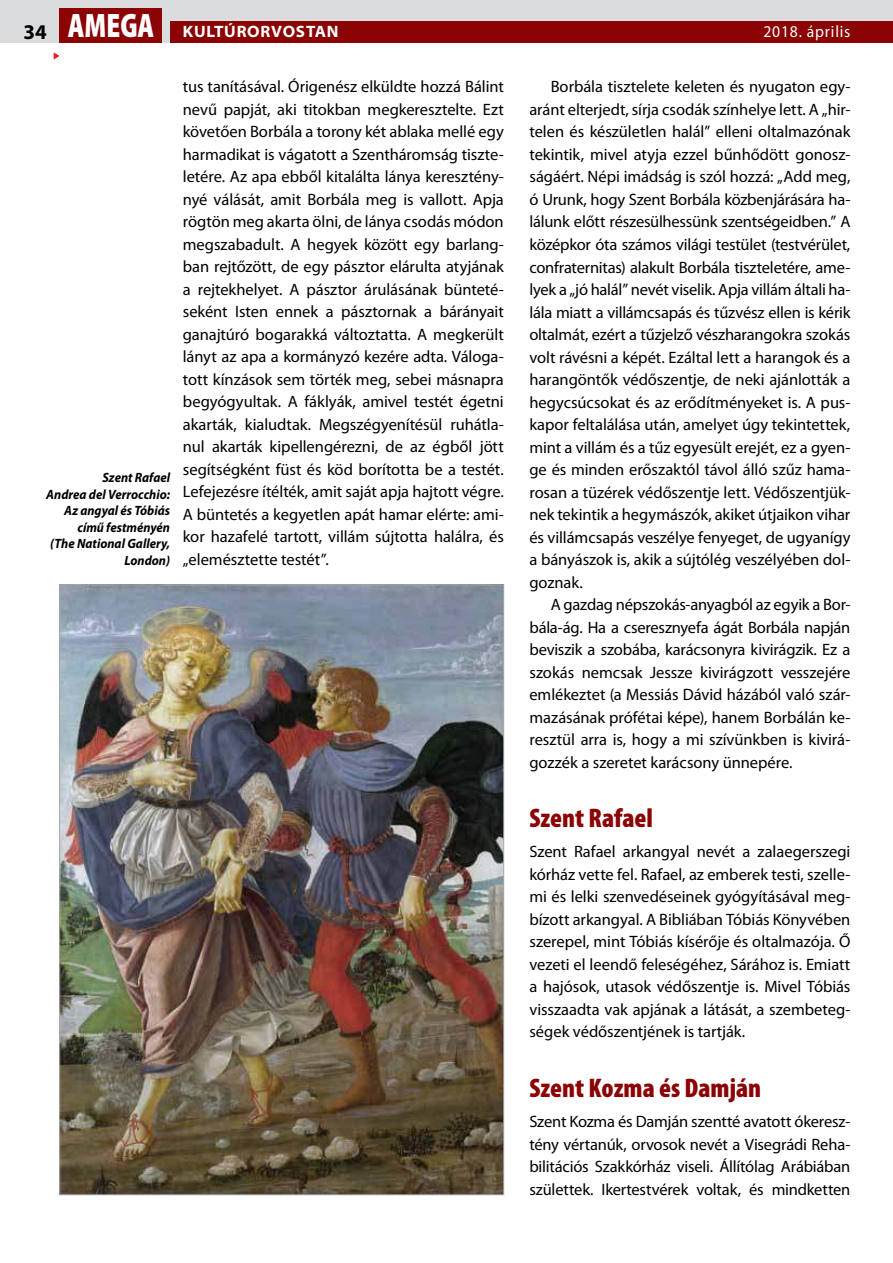
<style>
.page{position:relative;width:893px;height:1263px;background:#fff}
.page>*{position:absolute;margin:0;border:0;box-sizing:border-box;transform-origin:0 0}
.t1{font:900 condensed 27px "Myriad Pro";color:#8b0304}
.t2{font:16.5px/22.5px "Myriad Pro";letter-spacing:-.005em;color:#000;text-align:justify}
.t3{font:700 semi-expanded 16.5px "Myriad Pro";letter-spacing:.05em;color:#fff;scale:.95 1}
.t4{font:16.5px "Myriad Pro";letter-spacing:.05em;color:#fff;scale:.95 1}
.t5{font:italic 700 13.5px/16.5px "Myriad Pro";color:#000;text-align:right;scale:.94 1}
.s1{font-stretch:normal;font-size:21px;color:#000}
.s2{font-weight:900;font-stretch:semi-condensed;font-size:34.05px}
</style>
<div class="page">
<svg style="left:54px;top:52px;width:6px;height:8px"></svg>
<div style="left:0;top:0;width:893px;height:43px;background:#dbdcde"></div>
<div style="left:60px;top:9px;width:102px;height:34px;background:#8b0304"></div>
<div style="left:170px;top:21px;width:723px;height:22px;background:#8b0304"></div>
<img style="left:62px;top:587px;width:440px;height:606px">
<p class="t3" style="left:23px;top:22px;width:333px"><span class="s1">34</span> <span class="s2">AMEGA</span> KULTÚRORVOSTAN</p>
<p class="t4" style="left:763px;top:24px;width:93px">2018. április</p>
<p class="t5" style="left:46px;top:471px;width:133px">Szent Rafael<br>Andrea del Verrocchio:<br>Az angyal és Tóbiás című festményén<br>(The National Gallery,<br>London)</p>
<p class="t2" style="left:183px;top:76px;width:323px">tus tanításával. Órigenész elküldte hozzá Bálint nevű papját, aki titokban megkeresztelte. Ezt követően Borbála a torony két ablaka mellé egy harmadikat is vágatott a Szentháromság tiszte&shy;letére. Az apa ebből kitalálta lánya keresztény&shy;nyé válását, amit Borbála meg is vallott. Apja rögtön meg akarta ölni, de lánya csodás módon megszabadult. A hegyek között egy barlang&shy;ban rejtőzött, de egy pásztor elárulta atyjának a rejtekhelyet. A pásztor árulásának bünteté&shy;seként Isten ennek a pásztornak a bárányait ganajtúró bogarakká változtatta. A megkerült lányt az apa a kormányzó kezére adta. Váloga&shy;tott kínzások sem törték meg, sebei másnapra begyógyultak. A fáklyák, amivel testét égetni akarták, kialudtak. Megszégyenítésül ruhátla&shy;nul akarták kipellengérezni, de az égből jött segítségként füst és köd borította be a testét.<br>Lefejezésre ítélték, amit saját apja hajtott végre.<br>A büntetés a kegyetlen apát hamar elérte: ami&shy;kor hazafelé tartott, villám sújtotta halálra, és „elemésztette testét”.</p>
<p class="t2" style="left:529px;top:76px;width:323px;text-indent:21px">Borbála tisztelete keleten és nyugaton egy&shy;aránt elterjedt, sírja csodák színhelye lett. A „hir&shy;telen és készületlen halál” elleni oltalmazónak tekintik, mivel atyja ezzel bűnhődött gonosz&shy;ságáért. Népi imádság is szól hozzá: „Add meg, ó Urunk, hogy Szent Borbála közbenjárására ha&shy;lálunk előtt részesülhessünk szentségeidben.” A középkor óta számos világi testület (testvérület, confraternitas) alakult Borbála tiszteletére, ame&shy;lyek a „jó halál” nevét viselik. Apja villám általi ha&shy;lála miatt a villámcsapás és tűzvész ellen is kérik oltalmát, ezért a tűzjelző vészharangokra szokás volt rávésni a képét. Ezáltal lett a harangok és a harangöntők védőszentje, de neki ajánlották a hegycsúcsokat és az erődítményeket is. A pus&shy;kapor feltalálása után, amelyet úgy tekintettek, mint a villám és a tűz egyesült erejét, ez a gyen&shy;ge és minden erőszaktól távol álló szűz hama&shy;rosan a tüzérek védőszentje lett. Védőszentjük&shy;nek tekintik a hegymászók, akiket útjaikon vihar és villámcsapás veszélye fenyeget, de ugyanígy a bányászok is, akik a sújtólég veszélyében dol&shy;goznak.</p>
<p class="t2" style="left:529px;top:594px;width:323px;text-indent:21px">A gazdag népszokás-anyagból az egyik a Bor&shy;bála-ág. Ha a cseresznyefa ágát Borbála napján beviszik a szobába, karácsonyra kivirágzik. Ez a szokás nemcsak Jessze kivirágzott vesszejére emlékeztet (a Messiás Dávid házából való szár&shy;mazásának prófétai képe), hanem Borbálán ke&shy;resztül arra is, hogy a mi szívünkben is kivirá&shy;gozzék a szeretet karácsony ünnepére.</p>
<h1 class="t1" style="left:529px;top:808px;width:125px">Szent Rafael</h1>
<p class="t2" style="left:529px;top:841px;width:323px">Szent Rafael arkangyal nevét a zalaegerszegi kórház vette fel. Rafael, az emberek testi, szelle&shy;mi és lelki szenvedéseinek gyógyításával meg&shy;bízott arkangyal. A Bibliában Tóbiás Könyvében szerepel, mint Tóbiás kísérője és oltalmazója. Ő vezeti el leendő feleségéhez, Sárához is. Emiatt a hajósok, utasok védőszentje is. Mivel Tóbiás visszaadta vak apjának a látását, a szembeteg&shy;ségek védőszentjének is tartják.</p>
<h1 class="t1" style="left:529px;top:1078px;width:233px">Szent Kozma és Damján</h1>
<p class="t2" style="left:529px;top:1111px;width:323px">Szent Kozma és Damján szentté avatott ókeresz&shy;tény vértanúk, orvosok nevét a Visegrádi Reha&shy;bilitációs Szakkórház viseli. Állítólag Arábiában születtek. Ikertestvérek voltak, és mindketten</p>
</div>
